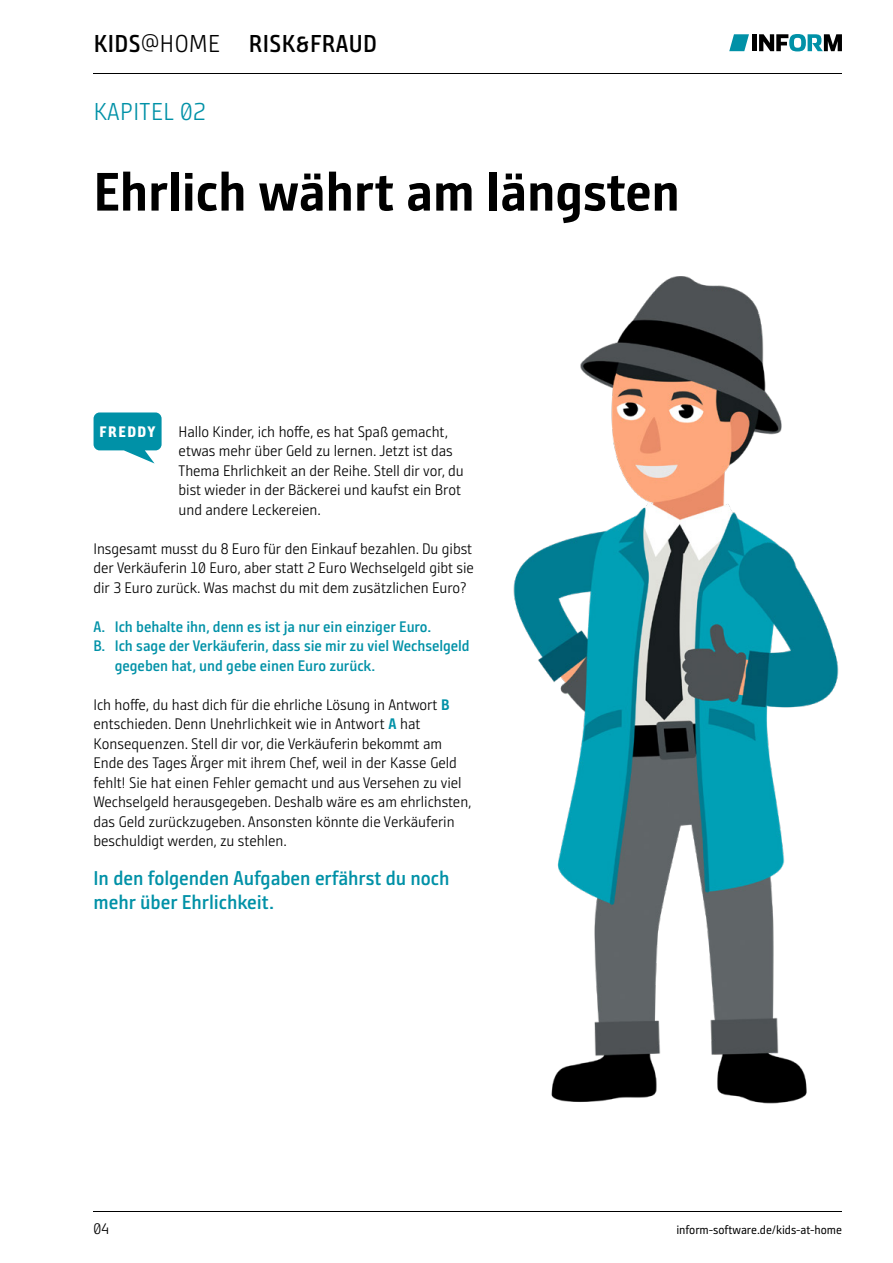
<style>
.page{position:relative;width:893px;height:1263px;background:#fff}
.page>*{position:absolute;margin:0;border:0;box-sizing:border-box;transform-origin:0 0}
.t1{font:700 54px "Bunday Sans Pro SG";letter-spacing:-.005em;color:#000}
.t2{font:700 24.45px "Bunday Sans Pro SG Se";letter-spacing:.02em;color:#000}
.t3{font:24.45px "Bunday Sans Pro SG Se Ligh";letter-spacing:.02em;color:#0091a7}
.t4{font:700 19.95px/24px "Bunday Sans Pro SG Se";letter-spacing:-.005em;color:#0091a7}
.t5{font:15.3px/19.5px "Bunday Sans Pro SG Se Ligh";letter-spacing:-.005em;color:#000}
.t6{font:700 15.3px "Bunday Sans Pro SG Se";letter-spacing:-.005em;color:#0091a7}
.t7{font:700 expanded 15.3px "Bunday Sans Pro SG";letter-spacing:.1em;color:#fff}
.t8{font:12.15px "Bunday Sans Pro SG";letter-spacing:-.005em;color:#000}
.s1{font-family:"Bunday Sans Pro SG Se Ligh";font-weight:400}
.s2{font-family:"Bunday Sans Pro SG";font-weight:700;color:#0091a7}
</style>
<div class="page">
<hr style="left:94px;top:74px;width:748px;height:1px;background:#000">
<svg style="left:729px;top:34px;width:20px;height:17px"></svg>
<svg style="left:759px;top:34px;width:83px;height:17px"></svg>
<div style="left:752px;top:34px;width:5px;height:17px;background:#000"></div>
<hr style="left:94px;top:1211px;width:748px;height:1px;background:#000">
<img style="left:513px;top:276px;width:326px;height:828px">
<svg style="left:94px;top:412px;width:68px;height:51px"></svg>
<h2 class="t2" style="left:94px;top:28px;width:285px">KIDS<span class="s1">@HOME</span> RISK&amp;FRAUD</h2>
<h2 class="t3" style="left:94px;top:96px;width:113px">KAPITEL 02</h2>
<h1 class="t1" style="left:94px;top:156px;width:588px">Ehrlich währt am längsten</h1>
<p class="t5" style="left:179px;top:421px;width:287px">Hallo Kinder, ich hoffe, es hat Spaß gemacht, etwas mehr über Geld zu lernen. Jetzt ist das Thema Ehrlichkeit an der Reihe. Stell dir vor, du bist wieder in der Bäckerei und kaufst ein Brot und andere Leckereien.</p>
<p class="t5" style="left:94px;top:538px;width:382px;text-align:justify">Insgesamt musst du 8 Euro für den Einkauf bezahlen. Du gibst der Verkäuferin 10 Euro, aber statt 2 Euro Wechselgeld gibt sie dir 3 Euro zurück. Was machst du mit dem zusätzlichen Euro?</p>
<p class="t6" style="left:94px;top:616px;width:339px">A. Ich behalte ihn, denn es ist ja nur ein einziger Euro.</p>
<p class="t6" style="left:94px;top:636px;width:378px">B. Ich sage der Verkäuferin, dass sie mir zu viel Wechselgeld</p>
<p class="t6" style="left:115px;top:655px;width:262px">gegeben hat, und gebe einen Euro zurück.</p>
<p class="t5" style="left:94px;top:694px;width:380px">Ich hoffe, du hast dich für die ehrliche Lösung in Antwort <span class="s2">B </span>entschieden. Denn Unehrlichkeit wie in Antwort <span class="s2">A</span> hat Konsequenzen. Stell dir vor, die Verkäuferin bekommt am Ende des Tages Ärger mit ihrem Chef, weil in der Kasse Geld fehlt! Sie hat einen Fehler gemacht und aus Versehen zu viel Wechselgeld herausgegeben. Deshalb wäre es am ehrlichsten, das Geld zurückzugeben. Ansonsten könnte die Verkäuferin beschuldigt werden, zu stehlen.</p>
<h3 class="t4" style="left:94px;top:866px;width:357px">In den folgenden Aufgaben erfährst du noch mehr über Ehrlichkeit.</h3>
<p class="t7" style="left:100px;top:421px;width:57px">FREDDY</p>
<p class="t5" style="left:94px;top:1219px;width:17px">04</p>
<p class="t8" style="left:676px;top:1222px;width:167px">inform-software.de/kids-at-home</p>
</div>
